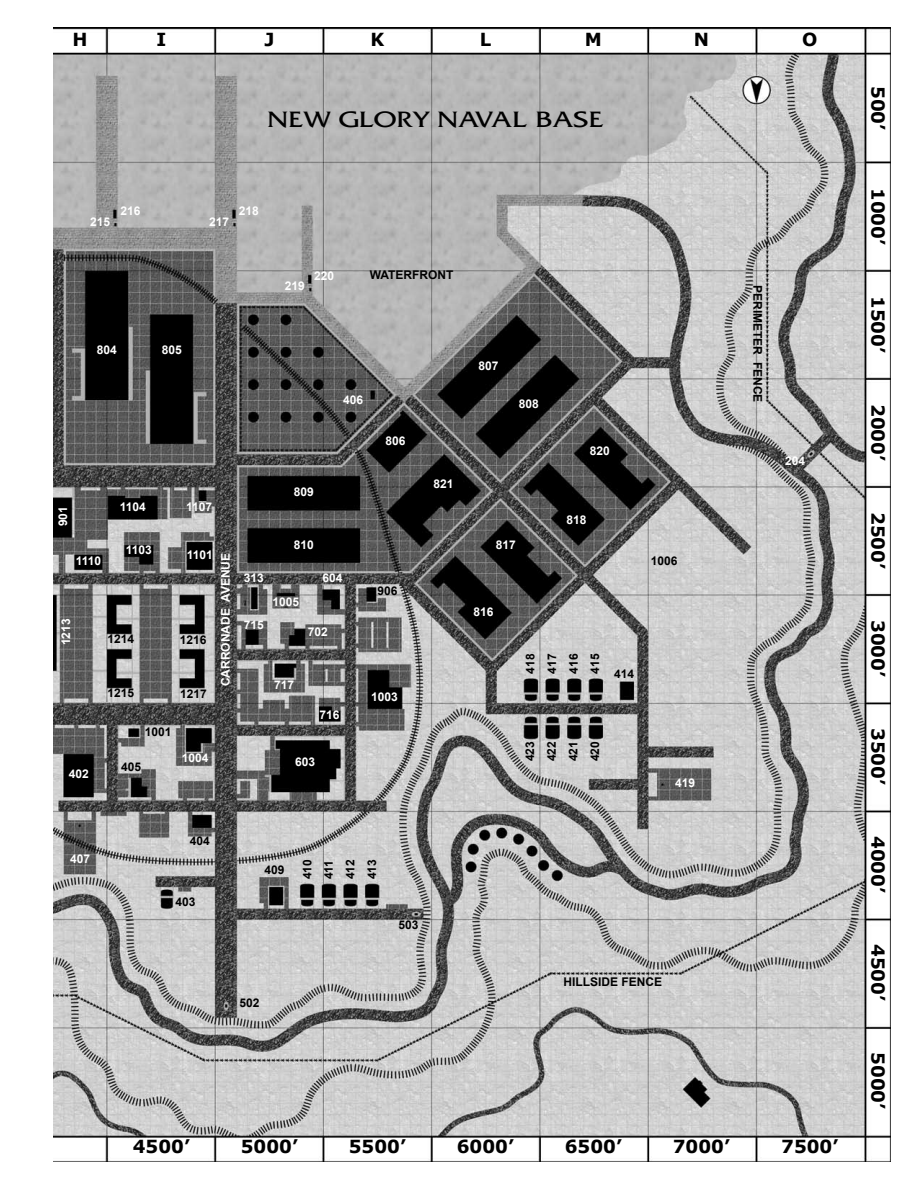
<style>
.page{position:relative;width:918px;height:1188px;background:#fff}
.page>*{position:absolute;margin:0;border:0;box-sizing:border-box;transform-origin:0 0}
.t1{font:24px "BD Quattra";color:#000}
.t2{font:700 18px "Verdana";color:#000}
.t3{font:700 12px "Arial";color:#fff}
.t4{font:700 12px "Arial";color:#000}
</style>
<div class="page">
<img style="left:54px;top:27px;width:837px;height:1134px">
<svg style="left:71px;top:30px;width:18px;height:19px"></svg>
<svg style="left:155px;top:30px;width:13px;height:19px"></svg>
<svg style="left:262px;top:30px;width:15px;height:20px"></svg>
<svg style="left:369px;top:30px;width:22px;height:19px"></svg>
<svg style="left:478px;top:30px;width:16px;height:19px"></svg>
<svg style="left:584px;top:27px;width:19px;height:22px"></svg>
<svg style="left:692px;top:27px;width:18px;height:24px"></svg>
<svg style="left:799px;top:30px;width:21px;height:20px"></svg>
<svg style="left:131px;top:1135px;width:64px;height:22px"></svg>
<svg style="left:239px;top:1136px;width:64px;height:21px"></svg>
<svg style="left:347px;top:1136px;width:64px;height:21px"></svg>
<svg style="left:454px;top:1136px;width:65px;height:21px"></svg>
<svg style="left:562px;top:1136px;width:65px;height:21px"></svg>
<svg style="left:670px;top:1136px;width:65px;height:21px"></svg>
<svg style="left:778px;top:1136px;width:65px;height:21px"></svg>
<svg style="left:867px;top:295px;width:22px;height:62px"></svg>
<svg style="left:867px;top:400px;width:22px;height:65px"></svg>
<svg style="left:867px;top:508px;width:22px;height:65px"></svg>
<svg style="left:867px;top:618px;width:22px;height:63px"></svg>
<svg style="left:867px;top:726px;width:22px;height:63px"></svg>
<svg style="left:867px;top:833px;width:23px;height:64px"></svg>
<svg style="left:867px;top:941px;width:23px;height:64px"></svg>
<svg style="left:867px;top:1051px;width:22px;height:63px"></svg>
<svg style="left:867px;top:84px;width:22px;height:51px"></svg>
<svg style="left:867px;top:187px;width:22px;height:62px"></svg>
<p class="t2" style="left:73px;top:28px;width:17px">H</p>
<p class="t2" style="left:157px;top:28px;width:11px">I</p>
<p class="t2" style="left:264px;top:28px;width:11px">J</p>
<p class="t2" style="left:371px;top:28px;width:15px">K</p>
<p class="t2" style="left:480px;top:28px;width:13px">L</p>
<p class="t2" style="left:585px;top:28px;width:19px">M</p>
<p class="t2" style="left:694px;top:28px;width:17px">N</p>
<p class="t2" style="left:802px;top:28px;width:17px">O</p>
<p class="t1" style="left:267px;top:106px;width:338px">NEW GLORY NAVAL BASE</p>
<p class="t3" style="left:90px;top:213px;width:22px">215</p>
<p class="t3" style="left:120px;top:202px;width:22px">216</p>
<p class="t3" style="left:209px;top:213px;width:22px">217</p>
<p class="t3" style="left:239px;top:203px;width:22px">218</p>
<p class="t3" style="left:285px;top:278px;width:22px">219</p>
<p class="t3" style="left:314px;top:267px;width:22px">220</p>
<p class="t4" style="left:370px;top:267px;width:85px">WATERFRONT</p>
<p class="t3" style="left:97px;top:342px;width:22px">804</p>
<p class="t3" style="left:162px;top:342px;width:22px">805</p>
<p class="t3" style="left:55px;top:526px;width:22px;rotate:-90deg">901</p>
<p class="t3" style="left:120px;top:499px;width:28px">1104</p>
<p class="t3" style="left:186px;top:499px;width:28px">1107</p>
<p class="t3" style="left:294px;top:484px;width:22px">809</p>
<p class="t3" style="left:343px;top:391px;width:22px">406</p>
<p class="t3" style="left:385px;top:433px;width:22px">806</p>
<p class="t3" style="left:76px;top:553px;width:27px">1110</p>
<p class="t3" style="left:126px;top:542px;width:28px">1103</p>
<p class="t3" style="left:58px;top:645px;width:28px;rotate:-90deg">1213</p>
<p class="t4" style="left:108px;top:631px;width:28px">1214</p>
<p class="t4" style="left:108px;top:685px;width:28px">1215</p>
<p class="t3" style="left:294px;top:537px;width:22px">810</p>
<p class="t3" style="left:187px;top:547px;width:28px">1101</p>
<p class="t3" style="left:218px;top:686px;width:135px;rotate:-90deg">CARRONADE AVENUE</p>
<p class="t3" style="left:244px;top:570px;width:22px">313</p>
<p class="t3" style="left:322px;top:570px;width:22px">604</p>
<p class="t4" style="left:378px;top:582px;width:22px">906</p>
<p class="t3" style="left:272px;top:594px;width:28px">1005</p>
<p class="t3" style="left:244px;top:617px;width:22px">715</p>
<p class="t3" style="left:308px;top:624px;width:22px">702</p>
<p class="t4" style="left:180px;top:632px;width:28px">1216</p>
<p class="t3" style="left:274px;top:677px;width:22px">717</p>
<p class="t4" style="left:180px;top:686px;width:28px">1217</p>
<p class="t3" style="left:371px;top:689px;width:28px">1003</p>
<p class="t3" style="left:320px;top:707px;width:22px">716</p>
<p class="t4" style="left:145px;top:724px;width:28px">1001</p>
<p class="t3" style="left:69px;top:766px;width:22px">402</p>
<p class="t4" style="left:121px;top:759px;width:22px">405</p>
<p class="t3" style="left:182px;top:750px;width:28px">1004</p>
<p class="t3" style="left:295px;top:754px;width:22px">603</p>
<p class="t3" style="left:434px;top:475px;width:22px">821</p>
<p class="t3" style="left:70px;top:851px;width:22px">407</p>
<p class="t4" style="left:190px;top:833px;width:22px">404</p>
<p class="t4" style="left:176px;top:893px;width:22px">403</p>
<p class="t4" style="left:264px;top:862px;width:22px">409</p>
<p class="t4" style="left:299px;top:879px;width:22px;rotate:-90deg">410</p>
<p class="t4" style="left:321px;top:879px;width:21px;rotate:-90deg">411</p>
<p class="t4" style="left:342px;top:879px;width:22px;rotate:-90deg">412</p>
<p class="t4" style="left:364px;top:879px;width:22px;rotate:-90deg">413</p>
<p class="t4" style="left:399px;top:917px;width:22px">503</p>
<p class="t3" style="left:479px;top:358px;width:22px">807</p>
<p class="t3" style="left:519px;top:396px;width:22px">808</p>
<p class="t3" style="left:590px;top:443px;width:22px">820</p>
<p class="t3" style="left:496px;top:537px;width:22px">817</p>
<p class="t3" style="left:567px;top:512px;width:22px">818</p>
<p class="t3" style="left:474px;top:604px;width:22px">816</p>
<p class="t4" style="left:522px;top:674px;width:22px;rotate:-90deg">418</p>
<p class="t4" style="left:544px;top:674px;width:22px;rotate:-90deg">417</p>
<p class="t4" style="left:566px;top:674px;width:22px;rotate:-90deg">416</p>
<p class="t4" style="left:587px;top:674px;width:22px;rotate:-90deg">415</p>
<p class="t4" style="left:614px;top:665px;width:22px">414</p>
<p class="t4" style="left:651px;top:553px;width:28px">1006</p>
<p class="t4" style="left:522px;top:761px;width:22px;rotate:-90deg">423</p>
<p class="t4" style="left:544px;top:761px;width:22px;rotate:-90deg">422</p>
<p class="t4" style="left:565px;top:761px;width:22px;rotate:-90deg">421</p>
<p class="t4" style="left:587px;top:761px;width:22px;rotate:-90deg">420</p>
<p class="t3" style="left:675px;top:775px;width:22px">419</p>
<p class="t4" style="left:240px;top:995px;width:22px">502</p>
<p class="t4" style="left:564px;top:974px;width:100px">HILLSIDE FENCE</p>
<p class="t4" style="left:766px;top:285px;width:119px;rotate:90deg">PERIMETER FENCE</p>
<p class="t3" style="left:785px;top:453px;width:22px">204</p>
<p class="t2" style="left:133px;top:1135px;width:59px">4500’</p>
<p class="t2" style="left:241px;top:1135px;width:59px">5000’</p>
<p class="t2" style="left:349px;top:1135px;width:59px">5500’</p>
<p class="t2" style="left:457px;top:1135px;width:59px">6000’</p>
<p class="t2" style="left:565px;top:1135px;width:59px">6500’</p>
<p class="t2" style="left:673px;top:1135px;width:59px">7000’</p>
<p class="t2" style="left:781px;top:1135px;width:59px">7500’</p>
<p class="t2" style="left:889px;top:86px;width:46px;rotate:90deg">500’</p>
<p class="t2" style="left:889px;top:188px;width:59px;rotate:90deg">1000’</p>
<p class="t2" style="left:889px;top:296px;width:59px;rotate:90deg">1500’</p>
<p class="t2" style="left:889px;top:404px;width:59px;rotate:90deg">2000’</p>
<p class="t2" style="left:889px;top:512px;width:59px;rotate:90deg">2500’</p>
<p class="t2" style="left:889px;top:620px;width:59px;rotate:90deg">3000’</p>
<p class="t2" style="left:889px;top:728px;width:59px;rotate:90deg">3500’</p>
<p class="t2" style="left:889px;top:836px;width:59px;rotate:90deg">4000’</p>
<p class="t2" style="left:889px;top:944px;width:59px;rotate:90deg">4500’</p>
<p class="t2" style="left:889px;top:1052px;width:59px;rotate:90deg">5000’</p>
</div>
